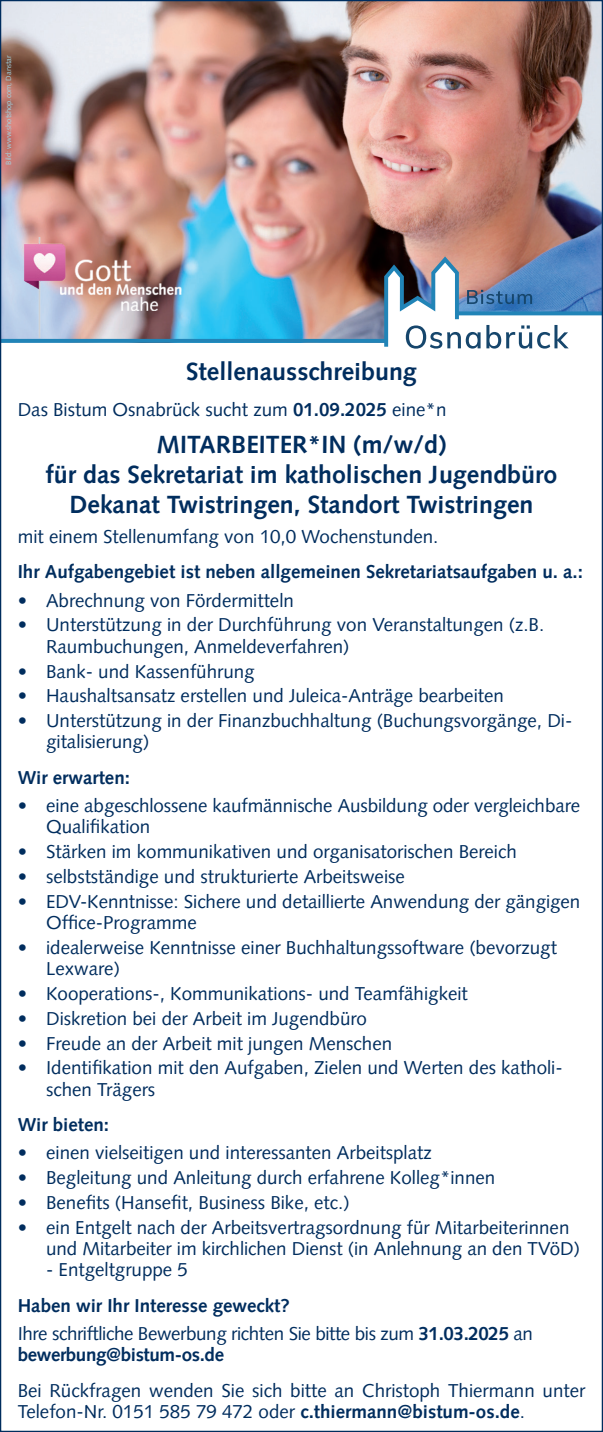
<style>
.page{position:relative;width:603px;height:1432px;background:#fff}
.page>*{position:absolute;margin:0;border:0;box-sizing:border-box;transform-origin:0 0}
.t1{font:700 25px/30px "Syntax LT Pro";color:#002d5e;text-align:center}
.t2{font:18.75px/21.2px "Syntax LT Pro";color:#002d5e}
.t3{font:700 18.75px "Syntax LT Pro";color:#002d5e}
.t4{font:18.75px "Syntax LT Pro";letter-spacing:-.02em;color:#002d5e}
.t5{font:700 18.75px "Syntax LT Pro";letter-spacing:-.02em;color:#002d5e}
.t6{font:7.5px "Syntax LT Pro";color:#a1d4e2}
.s1{font-weight:700}
</style>
<div class="page">
<img style="left:2px;top:2px;width:598px;height:254px">
<img style="left:10px;top:237px;width:223px;height:19px">
<img style="left:2px;top:256px;width:598px;height:91px">
<svg style="left:385px;top:261px;width:215px;height:88px"></svg>
<p class="t6" style="left:4px;top:165px;width:111px;rotate:-90deg">Bild: www.shotshop.com, Danstar</p>
<p class="t1" style="left:186px;top:357px;width:232px">Stellenausschreibung</p>
<p class="t2" style="left:18px;top:399px;width:430px">Das Bistum Osnabrück sucht zum <span class="s1">01.09.2025</span> eine*n</p>
<p class="t1" style="left:156px;top:429px;width:291px">MITARBEITER*IN (m/w/d)</p>
<p class="t1" style="left:46px;top:459px;width:513px">für das Sekretariat im katholischen Jugendbüro<br>Dekanat Twistringen, Standort Twistringen</p>
<p class="t2" style="left:18px;top:526px;width:422px">mit einem Stellenumfang von 10,0 Wochenstunden.</p>
<p class="t3" style="left:18px;top:561px;width:566px">Ihr Aufgabengebiet ist neben allgemeinen Sekretariatsaufgaben u. a.:</p>
<p class="t2" style="left:18px;top:589px;width:277px">• Abrechnung von Fördermitteln</p>
<p class="t2" style="left:46px;top:614px;width:499px;text-indent:-28px">• Unterstützung in der Durchführung von Veranstaltungen (z.B.<br>Raumbuchungen, Anmeldeverfahren)</p>
<p class="t2" style="left:18px;top:660px;width:238px">• Bank- und Kassenführung</p>
<p class="t2" style="left:18px;top:685px;width:487px">• Haushaltsansatz erstellen und Juleica-Anträge bearbeiten</p>
<p class="t2" style="left:46px;top:710px;width:527px;text-indent:-28px">• Unterstützung in der Finanzbuchhaltung (Buchungsvorgänge, Di&shy;gitalisierung)</p>
<p class="t3" style="left:18px;top:766px;width:114px">Wir erwarten:</p>
<p class="t2" style="left:46px;top:795px;width:535px;text-indent:-28px">• eine abgeschlossene kaufmännische Ausbildung oder vergleichbare<br>Qualifikation</p>
<p class="t2" style="left:18px;top:841px;width:500px">• Stärken im kommunikativen und organisatorischen Bereich</p>
<p class="t2" style="left:18px;top:866px;width:388px">• selbstständige und strukturierte Arbeitsweise</p>
<p class="t2" style="left:46px;top:890px;width:535px;text-indent:-28px">• EDV-Kenntnisse: Sichere und detaillierte Anwendung der gängigen<br>Office-Programme</p>
<p class="t2" style="left:46px;top:936px;width:512px;text-indent:-28px">• idealerweise Kenntnisse einer Buchhaltungssoftware (bevorzugt<br>Lexware)</p>
<p class="t2" style="left:18px;top:983px;width:451px">• Kooperations-, Kommunikations- und Teamfähigkeit</p>
<p class="t2" style="left:18px;top:1007px;width:350px">• Diskretion bei der Arbeit im Jugendbüro</p>
<p class="t2" style="left:18px;top:1032px;width:376px">• Freude an der Arbeit mit jungen Menschen</p>
<p class="t2" style="left:46px;top:1057px;width:518px;text-indent:-28px">• Identifikation mit den Aufgaben, Zielen und Werten des katholi&shy;schen Trägers</p>
<p class="t3" style="left:18px;top:1113px;width:93px">Wir bieten:</p>
<p class="t2" style="left:18px;top:1142px;width:415px">• einen vielseitigen und interessanten Arbeitsplatz</p>
<p class="t2" style="left:18px;top:1167px;width:479px">• Begleitung und Anleitung durch erfahrene Kolleg*innen</p>
<p class="t2" style="left:18px;top:1192px;width:333px">• Benefits (Hansefit, Business Bike, etc.)</p>
<p class="t2" style="left:46px;top:1216px;width:535px;text-indent:-28px">• ein Entgelt nach der Arbeitsvertragsordnung für Mitarbeiterinnen und Mitarbeiter im kirchlichen Dienst (in Anlehnung an den TVöD)</p>
<p class="t2" style="left:46px;top:1259px;width:143px">- Entgeltgruppe 5</p>
<p class="t3" style="left:18px;top:1294px;width:273px">Haben wir Ihr Interesse geweckt?</p>
<p class="t4" style="left:18px;top:1322px;width:516px">Ihre schriftliche Bewerbung richten Sie bitte bis zum <span class="s1">31.03.2025</span> an</p>
<p class="t5" style="left:18px;top:1343px;width:208px">bewerbung@bistum-os.de</p>
<p class="t2" style="left:18px;top:1379px;width:568px">Bei Rückfragen wenden Sie sich bitte an Christoph Thiermann unter<br>Telefon-Nr. 0151 585 79 472 oder <span class="s1">c.thiermann@bistum-os.de</span>.</p>
</div>
